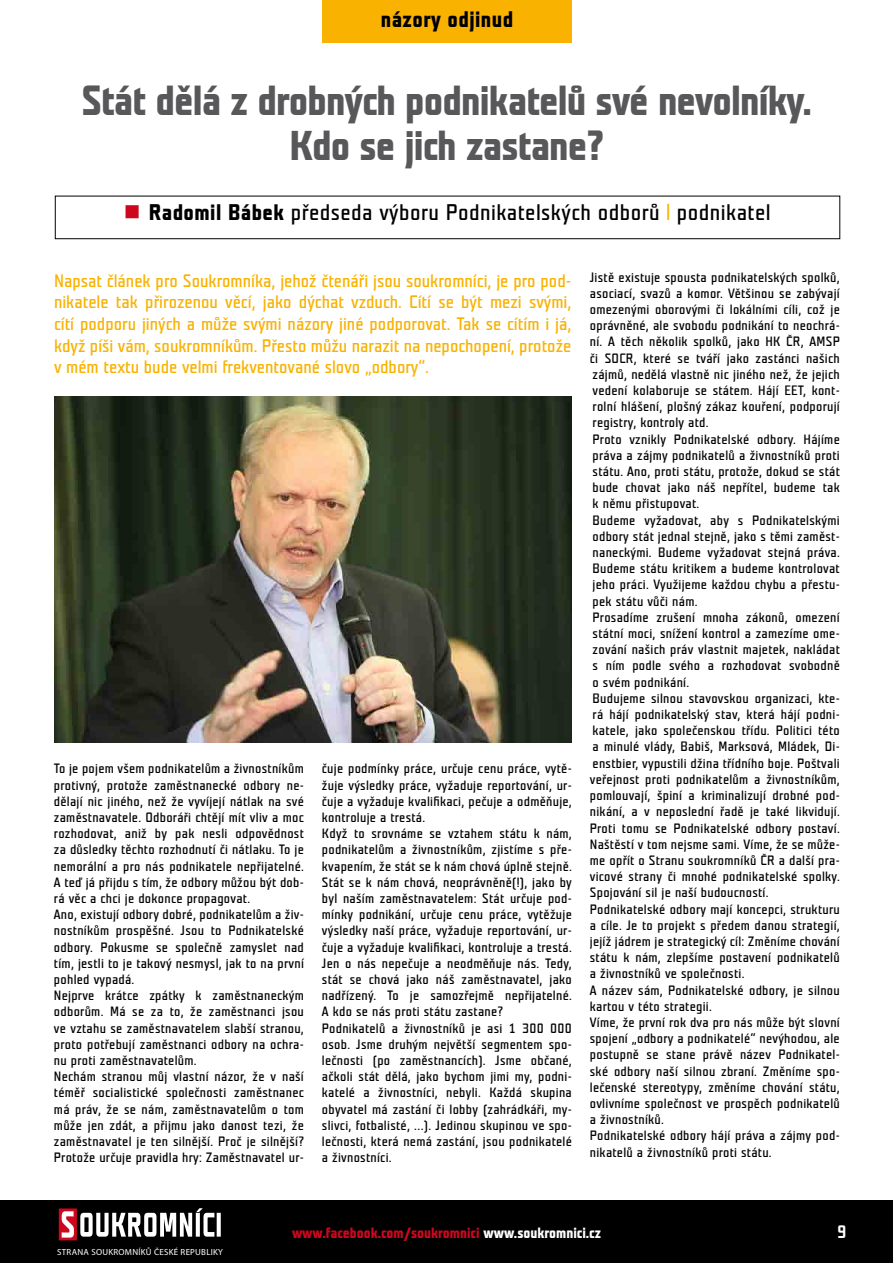
<style>
.page{position:relative;width:893px;height:1263px;background:#fff}
.page>*{position:absolute;margin:0;border:0;box-sizing:border-box;transform-origin:0 0}
.t1{font:700 42px/45px "Teuton Normal CE";letter-spacing:-.02em;color:#58585a;text-align:center}
.t2{font:22.5px "Teuton Normal CE";letter-spacing:.02em;color:#000}
.t3{font:700 22.5px "Teuton Normal CE";letter-spacing:.02em;color:#000}
.t4{font:18px/21.6px "Teuton Normal CE";color:#f9b200;text-align:justify}
.t5{font:18px "Teuton Fett";color:#fff}
.t6{font:700 15px "Teuton Normal CE";color:#cd071e}
.t7{font:13.5px/16.2px "Teuton Normal CE";letter-spacing:.02em;color:#000}
.t8{font:8.85px "Myriad Pro";letter-spacing:.03em;color:#fff}
.s1{color:#cd071e}
.s2{font-weight:700}
.s3{font-family:"Norma Zlin Hxx CE";color:#f9b200}
.s4{color:#fff}
</style>
<div class="page">
<div style="left:0;top:1200px;width:893px;height:63px;background:#000"></div>
<div style="left:58px;top:1207px;width:20px;height:34px;background:#cd071e"></div>
<div style="left:56px;top:1206px;width:23px;height:37px;border:2px solid #000"></div>
<svg style="left:62px;top:1211px;width:12px;height:26px"></svg>
<svg style="left:80px;top:1208px;width:141px;height:28px"></svg>
<div style="left:55px;top:196px;width:785px;height:43px;border:1px solid #000"></div>
<div style="left:322px;top:0;width:250px;height:43px;background:#f9b200"></div>
<img style="left:54px;top:396px;width:517px;height:346px">
<h2 class="t3" style="left:381px;top:7px;width:134px">názory odjinud</h2>
<h1 class="t1" style="left:82px;top:80px;width:731px">Stát dělá z drobných podnikatelů své nevolníky.<br>Kdo se jich zastane?</h1>
<h2 class="t2" style="left:124px;top:201px;width:648px"><span class="s1">■</span> <span class="s2">Radomil Bábek</span> předseda výboru Podnikatelských odborů <span class="s3">|</span> podnikatel</h2>
<p class="t4" style="left:54px;top:270px;width:519px">Napsat článek pro Soukromníka, jehož čtenáři jsou soukromníci, je pro pod&shy;nikatele tak přirozenou věcí, jako dýchat vzduch. Cítí se být mezi svými, cítí podporu jiných a může svými názory jiné podporovat. Tak se cítím i já, když píši vám, soukromníkům. Přesto můžu narazit na nepochopení, protože v mém textu bude velmi frekventované slovo „odbory“.</p>
<p class="t7" style="left:54px;top:761px;width:251px">To je pojem všem podnikatelům a živnostníkům protivný, protože zaměstnanecké odbory ne&shy;dělají nic jiného, než že vyvíjejí nátlak na své zaměstnavatele. Odboráři chtějí mít vliv a moc rozhodovat, aniž by pak nesli odpovědnost za důsledky těchto rozhodnutí či nátlaku. To je nemorální a pro nás podnikatele nepřijatelné.<br>A teď já přijdu s tím, že odbory můžou být dob&shy;rá věc a chci je dokonce propagovat.<br>Ano, existují odbory dobré, podnikatelům a živ&shy;nostníkům prospěšné. Jsou to Podnikatelské odbory. Pokusme se společně zamyslet nad tím, jestli to je takový nesmysl, jak to na první pohled vypadá.<br>Nejprve krátce zpátky k zaměstnaneckým odborům. Má se za to, že zaměstnanci jsou ve vztahu se zaměstnavatelem slabší stranou, proto potřebují zaměstnanci odbory na ochra&shy;nu proti zaměstnavatelům.<br>Nechám stranou můj vlastní názor, že v naší téměř socialistické společnosti zaměstnanec má práv, že se nám, zaměstnavatelům o tom může jen zdát, a přijmu jako danost tezi, že zaměstnavatel je ten silnější. Proč je silnější?<br>Protože určuje pravidla hry: Zaměstnavatel ur-</p>
<p class="t7" style="left:322px;top:761px;width:251px">čuje podmínky práce, určuje cenu práce, vytě&shy;žuje výsledky práce, vyžaduje reportování, ur&shy;čuje a vyžaduje kvalifikaci, pečuje a odměňuje, kontroluje a trestá.<br>Když to srovnáme se vztahem státu k nám, podnikatelům a živnostníkům, zjistíme s pře&shy;kvapením, že stát se k nám chová úplně stejně.<br>Stát se k nám chová, neoprávněně(!), jako by byl naším zaměstnavatelem: Stát určuje pod&shy;mínky podnikání, určuje cenu práce, vytěžuje výsledky naší práce, vyžaduje reportování, ur&shy;čuje a vyžaduje kvalifikaci, kontroluje a trestá.<br>Jen o nás nepečuje a neodměňuje nás. Tedy, stát se chová jako náš zaměstnavatel, jako nadřízený. To je samozřejmě nepřijatelné.<br>A kdo se nás proti státu zastane?<br>Podnikatelů a živnostníků je asi 1 300 000 osob. Jsme druhým největší segmentem spo&shy;lečnosti (po zaměstnancích). Jsme občané, ačkoli stát dělá, jako bychom jimi my, podni&shy;katelé a živnostníci, nebyli. Každá skupina obyvatel má zastání či lobby (zahrádkáři, my&shy;slivci, fotbalisté, …). Jedinou skupinou ve spo&shy;lečnosti, která nemá zastání, jsou podnikatelé a živnostníci.</p>
<p class="t7" style="left:590px;top:269px;width:251px">Jistě existuje spousta podnikatelských spolků, asociací, svazů a komor. Většinou se zabývají omezenými oborovými či lokálními cíli, což je oprávněné, ale svobodu podnikání to neochrá&shy;ní. A těch několik spolků, jako HK ČR, AMSP či SOCR, které se tváří jako zastánci našich zájmů, nedělá vlastně nic jiného než, že jejich vedení kolaboruje se státem. Hájí EET, kont&shy;rolní hlášení, plošný zákaz kouření, podporují registry, kontroly atd.<br>Proto vznikly Podnikatelské odbory. Hájíme práva a zájmy podnikatelů a živnostníků proti státu. Ano, proti státu, protože, dokud se stát bude chovat jako náš nepřítel, budeme tak k němu přistupovat.<br>Budeme vyžadovat, aby s Podnikatelskými odbory stát jednal stejně, jako s těmi zaměst&shy;naneckými. Budeme vyžadovat stejná práva.<br>Budeme státu kritikem a budeme kontrolovat jeho práci. Využijeme každou chybu a přestu&shy;pek státu vůči nám.<br>Prosadíme zrušení mnoha zákonů, omezení státní moci, snížení kontrol a zamezíme ome&shy;zování našich práv vlastnit majetek, nakládat s ním podle svého a rozhodovat svobodně o svém podnikání.<br>Budujeme silnou stavovskou organizaci, kte&shy;rá hájí podnikatelský stav, která hájí podni&shy;katele, jako společenskou třídu. Politici této a minulé vlády, Babiš, Marksová, Mládek, Di&shy;enstbier, vypustili džina třídního boje. Poštvali veřejnost proti podnikatelům a živnostníkům, pomlouvají, špiní a kriminalizují drobné pod&shy;nikání, a v neposlední řadě je také likvidují.<br>Proti tomu se Podnikatelské odbory postaví.<br>Naštěstí v tom nejsme sami. Víme, že se může&shy;me opřít o Stranu soukromníků ČR a další pra&shy;vicové strany či mnohé podnikatelské spolky.<br>Spojování sil je naší budoucností.<br>Podnikatelské odbory mají koncepci, strukturu a cíle. Je to projekt s předem danou strategií, jejíž jádrem je strategický cíl: Změníme chování státu k nám, zlepšíme postavení podnikatelů a živnostníků ve společnosti.<br>A název sám, Podnikatelské odbory, je silnou kartou v této strategii.<br>Víme, že první rok dva pro nás může být slovní spojení „odbory a podnikatelé“ nevýhodou, ale postupně se stane právě název Podnikatel&shy;ské odbory naší silnou zbraní. Změníme spo&shy;lečenské stereotypy, změníme chování státu, ovlivníme společnost ve prospěch podnikatelů a živnostníků.<br>Podnikatelské odbory hájí práva a zájmy pod&shy;nikatelů a živnostníků proti státu.</p>
<p class="t8" style="left:57px;top:1246px;width:167px">STRANA SOUKROMNÍKŮ ČESKÉ REPUBLIKY</p>
<p class="t6" style="left:292px;top:1225px;width:310px">www.facebook.com/soukromnici <span class="s4">www.soukromnici.cz</span></p>
<h3 class="t5" style="left:837px;top:1223px;width:11px">9</h3>
</div>
